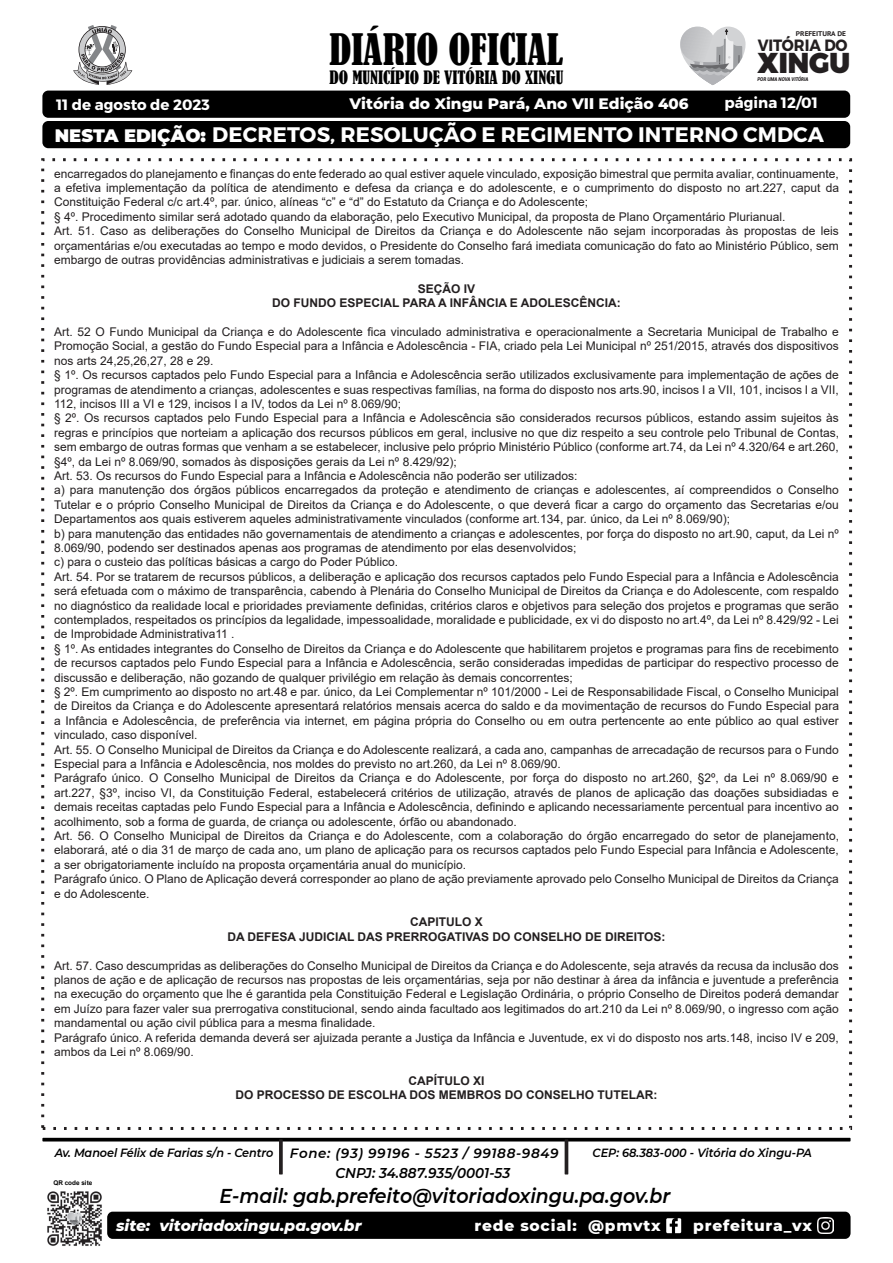
<style>
.page{position:relative;width:893px;height:1263px;background:#fff}
.page>*{position:absolute;margin:0;border:0;box-sizing:border-box;transform-origin:0 0}
.t1{font:condensed 40.65px "Bernard";color:#000}
.t2{font:900 28.65px "Montserrat";color:#231f20;scale:.95 1}
.t3{font:700 21px "Montserrat";letter-spacing:.01em;color:#fff}
.t4{font:italic 600 20.1px "Montserrat";color:#000;scale:.95 1}
.t5{font:900 18px "Montserrat";color:#fff}
.t6{font:condensed 17.25px "Bernard";color:#000}
.t7{font:700 16.35px "Montserrat";color:#231f20;scale:.91 1}
.t8{font:800 15.45px "Montserrat";color:#fff}
.t9{font:800 15.45px "Montserrat";letter-spacing:.05em;color:#fff}
.t10{font:italic 800 15.45px "Montserrat";color:#fff}
.t11{font:700 15px "Montserrat";color:#fff}
.t12{font:italic 600 14.25px "Montserrat";color:#000;scale:.95 1}
.t13{font:12px/14.4px "Arial";color:#231f20}
.t14{font:700 12px/14.4px "Arial";color:#231f20;text-align:center}
.t15{font:italic 600 11.85px "Montserrat";color:#000;scale:.95 1}
.t16{font:700 6.75px "PT Sans";color:#231f20;scale:1.09 1}
.t17{font:700 6.45px "Arial";color:#000}
.t18{font:italic 900 5.25px "Roboto";color:#231f20;scale:.87 1}
.s1{font-size:15px}
.s2{font-size:13.35px}
</style>
<div class="page">
<div style="left:107px;top:1212px;width:743px;height:27px;background:#000;border-radius:6px"></div>
<hr style="left:42px;top:1138px;width:808px;height:3px;background:#000">
<svg style="left:680px;top:27px;width:65px;height:58px"></svg>
<img style="left:47px;top:1191px;width:55px;height:55px">
<div style="left:42px;top:121px;width:808px;height:27px;background:#000;border-radius:6px"></div>
<div style="left:42px;top:91px;width:808px;height:27px;background:#000;border-radius:6px"></div>
<svg style="left:73px;top:25px;width:59px;height:60px"></svg>
<svg style="left:279px;top:1139px;width:4px;height:35px"></svg>
<hr style="left:565px;top:1139px;width:3px;height:35px;background:#231f20">
<img style="left:818px;top:1218px;width:16px;height:15px">
<svg style="left:666px;top:1218px;width:15px;height:15px"></svg>
<h1 class="t1" style="left:329px;top:26px;width:236px">DIÁRIO OFICIAL</h1>
<h3 class="t6" style="left:330px;top:67px;width:235px">DO MUNICÍPIO DE VITÓRIA DO XINGU</h3>
<p class="t16" style="left:796px;top:29px;width:47px">PREFEITURA DE</p>
<h3 class="t7" style="left:758px;top:35px;width:100px">VITÓRIA DO</h3>
<p class="t18" style="left:757px;top:75px;width:60px">POR UMA NOVA VITÓRIA</p>
<h2 class="t2" style="left:758px;top:45px;width:99px">XINGU</h2>
<p class="t11" style="left:56px;top:95px;width:155px">11 de agosto de 2023</p>
<p class="t11" style="left:725px;top:93px;width:95px">página 12/01</p>
<p class="t8" style="left:349px;top:93px;width:341px">Vitória do Xingu Pará, Ano VII Edição <span class="s1">406</span></p>
<h3 class="t3" style="left:212px;top:122px;width:613px">DECRETOS, RESOLUÇÃO E REGIMENTO INTERNO CMDCA</h3>
<h3 class="t5" style="left:55px;top:122px;width:153px">NESTA EDIÇÃO:</h3>
<p class="t13" style="left:54px;top:166px;width:786px">encarregados do planejamento e finanças do ente federado ao qual estiver aquele vinculado, exposição bimestral que permita avaliar, continuamente, a efetiva implementação da política de atendimento e defesa da criança e do adolescente, e o cumprimento do disposto no art.227, caput da Constituição Federal c/c art.4º, par. único, alíneas “c” e “d” do Estatuto da Criança e do Adolescente;<br>§ 4º. Procedimento similar será adotado quando da elaboração, pelo Executivo Municipal, da proposta de Plano Orçamentário Plurianual.<br>Art. 51. Caso as deliberações do Conselho Municipal de Direitos da Criança e do Adolescente não sejam incorporadas às propostas de leis orçamentárias e/ou executadas ao tempo e modo devidos, o Presidente do Conselho fará imediata comunicação do fato ao Ministério Público, sem embargo de outras providências administrativas e judiciais a serem tomadas.</p>
<p class="t14" style="left:272px;top:281px;width:350px">SEÇÃO IV<br>DO FUNDO ESPECIAL PARA A INFÂNCIA E ADOLESCÊNCIA:</p>
<p class="t13" style="left:54px;top:324px;width:786px">Art. 52 O Fundo Municipal da Criança e do Adolescente fica vinculado administrativa e operacionalmente a Secretaria Municipal de Trabalho e Promoção Social, a gestão do Fundo Especial para a Infância e Adolescência - FIA, criado pela Lei Municipal nº 251/2015, através dos dispositivos nos arts 24,25,26,27, 28 e 29.<br>§ 1º. Os recursos captados pelo Fundo Especial para a Infância e Adolescência serão utilizados exclusivamente para implementação de ações de programas de atendimento a crianças, adolescentes e suas respectivas famílias, na forma do disposto nos arts.90, incisos I a VII, 101, incisos I a VII, 112, incisos III a VI e 129, incisos I a IV, todos da Lei nº 8.069/90;<br>§ 2º. Os recursos captados pelo Fundo Especial para a Infância e Adolescência são considerados recursos públicos, estando assim sujeitos às regras e princípios que norteiam a aplicação dos recursos públicos em geral, inclusive no que diz respeito a seu controle pelo Tribunal de Contas, sem embargo de outras formas que venham a se estabelecer, inclusive pelo próprio Ministério Público (conforme art.74, da Lei nº 4.320/64 e art.260, §4º, da Lei nº 8.069/90, somados às disposições gerais da Lei nº 8.429/92);<br>Art. 53. Os recursos do Fundo Especial para a Infância e Adolescência não poderão ser utilizados:<br>a) para manutenção dos órgãos públicos encarregados da proteção e atendimento de crianças e adolescentes, aí compreendidos o Conselho Tutelar e o próprio Conselho Municipal de Direitos da Criança e do Adolescente, o que deverá ficar a cargo do orçamento das Secretarias e/ou Departamentos aos quais estiverem aqueles administrativamente vinculados (conforme art.134, par. único, da Lei nº 8.069/90);<br>b) para manutenção das entidades não governamentais de atendimento a crianças e adolescentes, por força do disposto no art.90, caput, da Lei nº 8.069/90, podendo ser destinados apenas aos programas de atendimento por elas desenvolvidos;<br>c) para o custeio das políticas básicas a cargo do Poder Público.<br>Art. 54. Por se tratarem de recursos públicos, a deliberação e aplicação dos recursos captados pelo Fundo Especial para a Infância e Adolescência será efetuada com o máximo de transparência, cabendo à Plenária do Conselho Municipal de Direitos da Criança e do Adolescente, com respaldo no diagnóstico da realidade local e prioridades previamente definidas, critérios claros e objetivos para seleção dos projetos e programas que serão contemplados, respeitados os princípios da legalidade, impessoalidade, moralidade e publicidade, ex vi do disposto no art.4º, da Lei nº 8.429/92 - Lei de Improbidade Administrativa11 .<br>§ 1º. As entidades integrantes do Conselho de Direitos da Criança e do Adolescente que habilitarem projetos e programas para fins de recebimento de recursos captados pelo Fundo Especial para a Infância e Adolescência, serão consideradas impedidas de participar do respectivo processo de discussão e deliberação, não gozando de qualquer privilégio em relação às demais concorrentes;<br>§ 2º. Em cumprimento ao disposto no art.48 e par. único, da Lei Complementar nº 101/2000 - Lei de Responsabilidade Fiscal, o Conselho Municipal de Direitos da Criança e do Adolescente apresentará relatórios mensais acerca do saldo e da movimentação de recursos do Fundo Especial para a Infância e Adolescência, de preferência via internet, em página própria do Conselho ou em outra pertencente ao ente público ao qual estiver vinculado, caso disponível.<br>Art. 55. O Conselho Municipal de Direitos da Criança e do Adolescente realizará, a cada ano, campanhas de arrecadação de recursos para o Fundo Especial para a Infância e Adolescência, nos moldes do previsto no art.260, da Lei nº 8.069/90.<br>Parágrafo único. O Conselho Municipal de Direitos da Criança e do Adolescente, por força do disposto no art.260, §2º, da Lei nº 8.069/90 e art.227, §3º, inciso VI, da Constituição Federal, estabelecerá critérios de utilização, através de planos de aplicação das doações subsidiadas e demais receitas captadas pelo Fundo Especial para a Infância e Adolescência, definindo e aplicando necessariamente percentual para incentivo ao acolhimento, sob a forma de guarda, de criança ou adolescente, órfão ou abandonado.<br>Art. 56. O Conselho Municipal de Direitos da Criança e do Adolescente, com a colaboração do órgão encarregado do setor de planejamento, elaborará, até o dia 31 de março de cada ano, um plano de aplicação para os recursos captados pelo Fundo Especial para Infância e Adolescente, a ser obrigatoriamente incluído na proposta orçamentária anual do município.<br>Parágrafo único. O Plano de Aplicação deverá corresponder ao plano de ação previamente aprovado pelo Conselho Municipal de Direitos da Criança e do Adolescente.</p>
<p class="t14" style="left:227px;top:915px;width:440px">CAPITULO X<br>DA DEFESA JUDICIAL DAS PRERROGATIVAS DO CONSELHO DE DIREITOS:</p>
<p class="t13" style="left:54px;top:958px;width:786px">Art. 57. Caso descumpridas as deliberações do Conselho Municipal de Direitos da Criança e do Adolescente, seja através da recusa da inclusão dos planos de ação e de aplicação de recursos nas propostas de leis orçamentárias, seja por não destinar à área da infância e juventude a preferência na execução do orçamento que lhe é garantida pela Constituição Federal e Legislação Ordinária, o próprio Conselho de Direitos poderá demandar em Juízo para fazer valer sua prerrogativa constitucional, sendo ainda facultado aos legitimados do art.210 da Lei nº 8.069/90, o ingresso com ação mandamental ou ação civil pública para a mesma finalidade.<br>Parágrafo único. A referida demanda deverá ser ajuizada perante a Justiça da Infância e Juventude, ex vi do disposto nos arts.148, inciso IV e 209, ambos da Lei nº 8.069/90.</p>
<p class="t14" style="left:235px;top:1073px;width:424px">CAPÍTULO XI<br>DO PROCESSO DE ESCOLHA DOS MEMBROS DO CONSELHO TUTELAR:</p>
<p class="t15" style="left:55px;top:1144px;width:532px">Av. Manoel Félix de Farias s/n - Centro <span class="s2">Fone: (93) 99196 - 5523 / 99188-9849</span></p>
<p class="t15" style="left:592px;top:1144px;width:232px">CEP: 68.383-000 - Vitória do Xingu-PA</p>
<p class="t12" style="left:335px;top:1163px;width:185px">CNPJ: 34.887.935/0001-53</p>
<h3 class="t4" style="left:220px;top:1182px;width:476px">E-mail: gab.prefeito@vitoriadoxingu.pa.gov.br</h3>
<p class="t10" style="left:116px;top:1214px;width:247px">site: vitoriadoxingu.pa.gov.br</p>
<p class="t9" style="left:474px;top:1214px;width:188px">rede social: @pmvtx</p>
<p class="t9" style="left:693px;top:1214px;width:120px">prefeitura_vx</p>
<p class="t17" style="left:53px;top:1178px;width:40px">QR code site</p>
</div>
